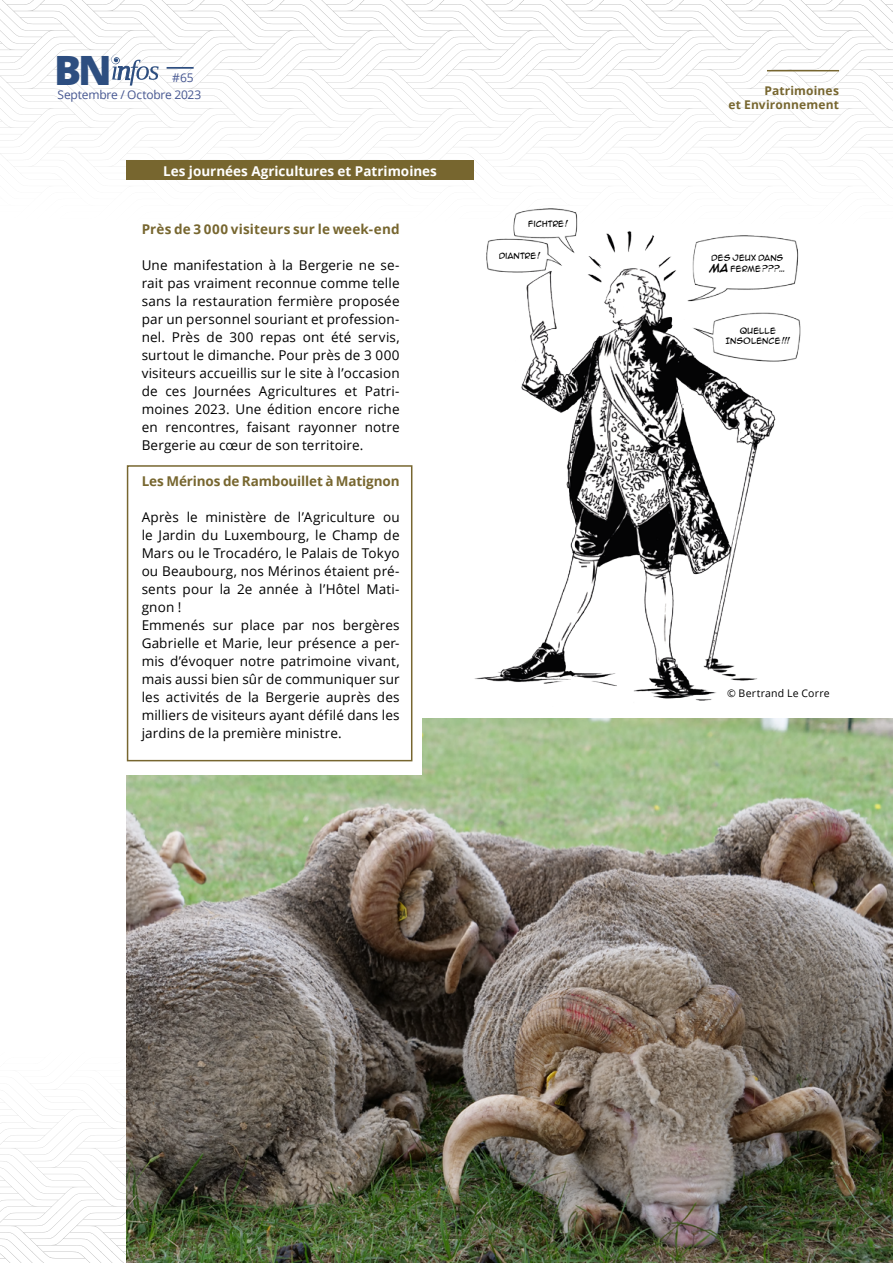
<style>
.page{position:relative;width:893px;height:1263px;background:#fff}
.page>*{position:absolute;margin:0;border:0;box-sizing:border-box;transform-origin:0 0}
.t1{font:800 40.35px "Open Sans";color:#2d4e80}
.t2{font:13.5px/18px "Open Sans";letter-spacing:.01em;color:#000;text-align:justify}
.t3{font:700 13.5px "Open Sans";letter-spacing:-.005em;color:#77662f}
.t4{font:700 13.5px "Open Sans";color:#fff}
.t5{font:700 12px/14.4px "Open Sans";letter-spacing:.015em;color:#77662f;text-align:right}
.t6{font:12px "Open Sans";letter-spacing:-.015em;color:#465792}
.t7{font:10.5px "Open Sans";letter-spacing:.02em;color:#000}
.t8{font:7.65px/10.5px "Anime Ace 2.0 BB";letter-spacing:.025em;color:#000}
.s1{font-weight:700;font-size:9.45px}
</style>
<div class="page">
<svg style="left:0;top:0;width:893px;height:187px"></svg>
<hr style="left:167px;top:67px;width:27px;height:2px;background:#2d4e80">
<svg style="left:0;top:1089px;width:126px;height:174px"></svg>
<hr style="left:767px;top:70px;width:72px;height:1px;background:#77662f">
<img style="left:539px;top:208px;width:21px;height:1px">
<img style="left:783px;top:238px;width:16px;height:49px">
<img style="left:783px;top:314px;width:18px;height:48px">
<img style="left:474px;top:209px;width:309px;height:492px">
<img style="left:126px;top:719px;width:767px;height:544px">
<div style="left:106px;top:623px;width:316px;height:151px;background:#fff"></div>
<div style="left:126px;top:161px;width:348px;height:19px;background:#77662f"></div>
<div style="left:127px;top:465px;width:285px;height:296px;border:2px solid #77662f"></div>
<h1 class="t1" style="left:54px;top:40px;width:59px">BN</h1>
<p class="t6" style="left:58px;top:86px;width:145px">Septembre / Octobre 2023</p>
<p class="t6" style="left:172px;top:69px;width:23px">#65</p>
<p class="t4" style="left:163px;top:161px;width:275px">Les journées Agricultures et Patrimoines</p>
<p class="t3" style="left:142px;top:220px;width:259px">Près de 3 000 visiteurs sur le week-end</p>
<p class="t2" style="left:142px;top:256px;width:259px">Une manifestation à la Bergerie ne se&shy;rait pas vraiment reconnue comme telle sans la restauration fermière proposée par un personnel souriant et profession&shy;nel. Près de 300 repas ont été servis, surtout le dimanche. Pour près de 3 000 visiteurs accueillis sur le site à l’occasion de ces Journées Agricultures et Patri&shy;moines 2023. Une édition encore riche en rencontres, faisant rayonner notre Bergerie au cœur de son territoire.</p>
<p class="t3" style="left:142px;top:472px;width:259px">Les Mérinos de Rambouillet à Matignon</p>
<p class="t2" style="left:142px;top:508px;width:259px;text-align:left">Après le ministère de l’Agriculture ou le Jardin du Luxembourg, le Champ de Mars ou le Trocadéro, le Palais de Tokyo ou Beaubourg, nos Mérinos étaient pré&shy;sents pour la 2e année à l’Hôtel Mati&shy;gnon !<br>Emmenés sur place par nos bergères Gabrielle et Marie, leur présence a per&shy;mis d’évoquer notre patrimoine vivant, mais aussi bien sûr de communiquer sur les activités de la Bergerie auprès des milliers de visiteurs ayant défilé dans les jardins de la première ministre.</p>
<p class="t5" style="left:728px;top:83px;width:112px">Patrimoines<br>et Environnement</p>
<p class="t8" style="left:528px;top:218px;width:41px">FICHTRE!</p>
<p class="t8" style="left:499px;top:250px;width:43px">DIANTRE!</p>
<p class="t8" style="left:710px;top:252px;width:77px">DES JEUX DANS <span class="s1">ma</span> FERME???…</p>
<p class="t8" style="left:725px;top:325px;width:66px;text-align:center">QUELLE<br>INSOLENCE!!!</p>
<p class="t7" style="left:727px;top:686px;width:104px">© Bertrand Le Corre</p>
</div>
